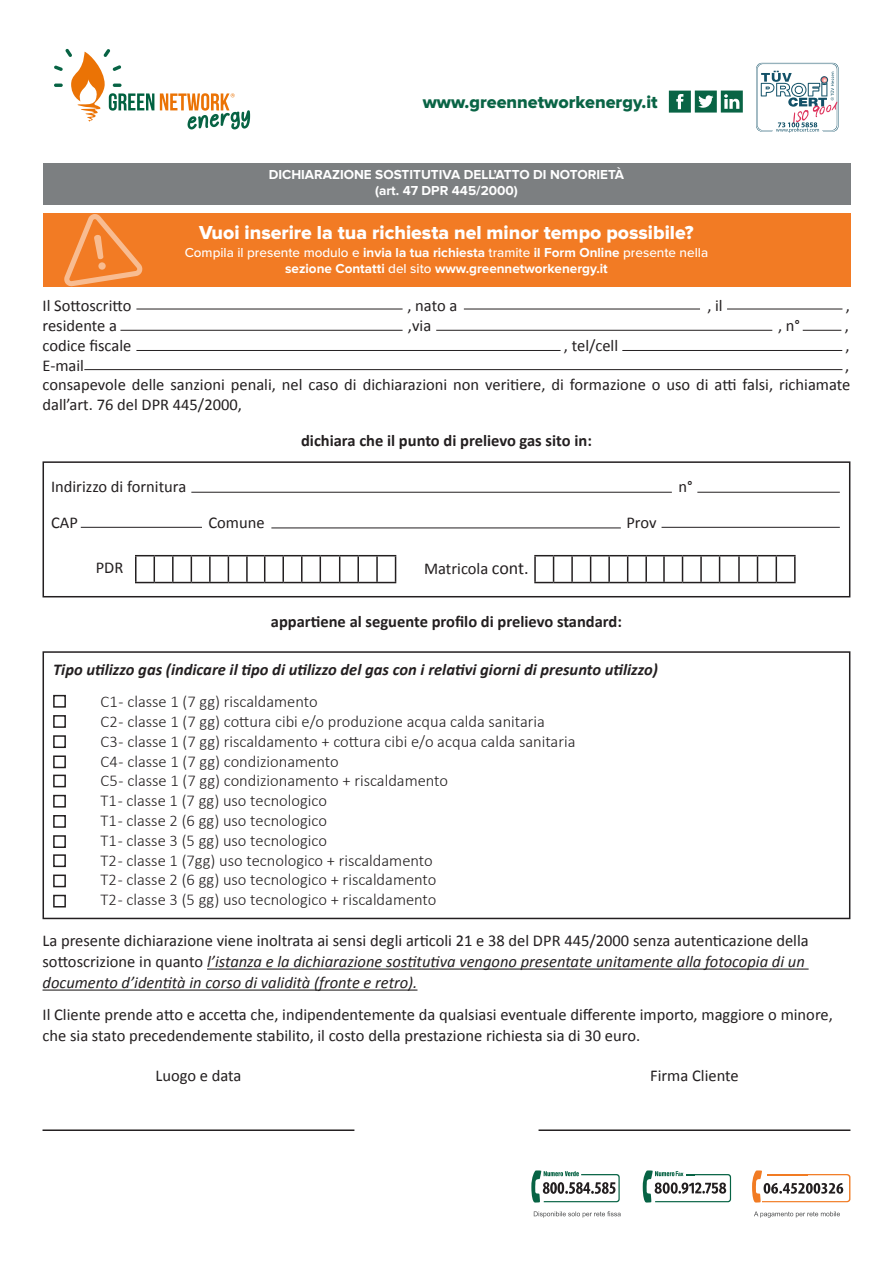
<style>
.page{position:relative;width:893px;height:1263px;background:#fff}
.page>*{position:absolute;margin:0;border:0;box-sizing:border-box;transform-origin:0 0}
.t1{font:19.5px "Proxima Nova Extrabld";color:#fff}
.t2{font:18px "Proxima Nova Extrabld";color:#096445}
.t3{font:16.5px/19.8px "Calibri";color:#231f20;text-align:justify}
.t4{font:300 16.5px/19.8px "Calibri";color:#231f20}
.t5{font:italic 16.5px/21px "Calibri";color:#231f20}
.t6{font:700 16.5px "Calibri";color:#231f20}
.t7{font:italic 700 16.5px "Calibri";color:#231f20}
.t8{font:700 13.5px/16.2px "Proxima Nova";color:#fff;text-align:center}
.s1{font-weight:500}
.s2{font-size:18px}
.s3{font-style:normal}
</style>
<div class="page">
<hr style="left:136px;top:309px;width:267px;height:1px;background:#231f20">
<hr style="left:120px;top:330px;width:283px;height:1px;background:#231f20">
<hr style="left:136px;top:350px;width:425px;height:1px;background:#231f20">
<hr style="left:84px;top:369px;width:758px;height:1px;background:#231f20">
<hr style="left:622px;top:350px;width:220px;height:1px;background:#231f20">
<hr style="left:436px;top:330px;width:336px;height:1px;background:#231f20">
<hr style="left:803px;top:330px;width:38px;height:1px;background:#231f20">
<hr style="left:464px;top:309px;width:236px;height:1px;background:#231f20">
<hr style="left:727px;top:309px;width:115px;height:1px;background:#231f20">
<div style="left:43px;top:461px;width:807px;height:136px;border:2px solid #231f20"></div>
<hr style="left:191px;top:492px;width:481px;height:1px;background:#231f20">
<hr style="left:697px;top:492px;width:143px;height:1px;background:#231f20">
<hr style="left:81px;top:527px;width:121px;height:1px;background:#231f20">
<hr style="left:271px;top:527px;width:350px;height:1px;background:#231f20">
<hr style="left:661px;top:527px;width:179px;height:1px;background:#231f20">
<svg style="left:135px;top:555px;width:261px;height:28px"></svg>
<svg style="left:534px;top:555px;width:262px;height:28px"></svg>
<div style="left:43px;top:651px;width:807px;height:268px;border:2px solid #231f20"></div>
<hr style="left:207px;top:968px;width:602px;height:1px;background:#231f20">
<hr style="left:43px;top:989px;width:374px;height:1px;background:#231f20">
<hr style="left:539px;top:1129px;width:311px;height:2px;background:#231f20">
<div style="left:53px;top:695px;width:13px;height:13px;border:2px solid #231f20"></div>
<div style="left:53px;top:715px;width:13px;height:13px;border:2px solid #231f20"></div>
<div style="left:53px;top:735px;width:13px;height:13px;border:2px solid #231f20"></div>
<div style="left:53px;top:755px;width:13px;height:13px;border:2px solid #231f20"></div>
<div style="left:53px;top:775px;width:13px;height:12px;border:2px solid #231f20"></div>
<div style="left:53px;top:795px;width:13px;height:12px;border:2px solid #231f20"></div>
<div style="left:53px;top:815px;width:13px;height:13px;border:2px solid #231f20"></div>
<div style="left:53px;top:835px;width:13px;height:13px;border:2px solid #231f20"></div>
<div style="left:53px;top:854px;width:13px;height:13px;border:2px solid #231f20"></div>
<div style="left:53px;top:874px;width:13px;height:13px;border:2px solid #231f20"></div>
<div style="left:53px;top:895px;width:13px;height:12px;border:2px solid #231f20"></div>
<div style="left:43px;top:163px;width:807px;height:41px;background:#7c7f81"></div>
<svg style="left:160px;top:93px;width:90px;height:36px"></svg>
<svg style="left:54px;top:49px;width:100px;height:73px"></svg>
<svg style="left:756px;top:63px;width:82px;height:70px"></svg>
<div style="left:43px;top:213px;width:807px;height:73px;background:#f27b24"></div>
<svg style="left:64px;top:214px;width:79px;height:73px"></svg>
<svg style="left:98px;top:262px;width:8px;height:8px"></svg>
<hr style="left:43px;top:1129px;width:311px;height:2px;background:#231f20">
<svg style="left:643px;top:1170px;width:88px;height:33px"></svg>
<svg style="left:752px;top:1170px;width:98px;height:33px"></svg>
<svg style="left:531px;top:1170px;width:89px;height:33px"></svg>
<svg style="left:534px;top:1211px;width:87px;height:6px"></svg>
<svg style="left:754px;top:1211px;width:86px;height:7px"></svg>
<svg style="left:669px;top:91px;width:74px;height:22px"></svg>
<p class="t2" style="left:423px;top:94px;width:236px">www.greennetworkenergy.it</p>
<p class="t8" style="left:269px;top:167px;width:357px">DICHIARAZIONE SOSTITUTIVA DELL’ATTO DI NOTORIETÀ (art. 47 DPR 445/2000)</p>
<p class="t1" style="left:199px;top:223px;width:496px">Vuoi inserire la tua richiesta nel minor tempo possibile?</p>
<p class="t8" style="left:185px;top:245px;width:525px"><span class="s1">Compila il presente modulo e</span> invia la tua richiesta <span class="s1">tramite</span> il Form Online <span class="s1">presente nella </span>sezione Contatti <span class="s1">del sito</span> www.greennetworkenergy.it</p>
<p class="t3" style="left:43px;top:296px;width:90px">Il Sottoscritto</p>
<p class="t3" style="left:407px;top:296px;width:52px">, nato a</p>
<p class="t3" style="left:707px;top:296px;width:17px">, il</p>
<p class="t3" style="left:846px;top:296px;width:6px">,</p>
<p class="t3" style="left:43px;top:316px;width:76px">residente a</p>
<p class="t3" style="left:408px;top:316px;width:25px">,via</p>
<p class="t3" style="left:778px;top:316px;width:24px">, n°</p>
<p class="t3" style="left:845px;top:316px;width:6px">,</p>
<p class="t3" style="left:43px;top:335px;width:90px">codice fiscale</p>
<p class="t3" style="left:564px;top:335px;width:56px">, tel/cell</p>
<p class="t3" style="left:846px;top:335px;width:6px">,</p>
<p class="t3" style="left:43px;top:355px;width:43px">E-mail</p>
<p class="t3" style="left:43px;top:355px;width:809px;text-indent:803px">, consapevole delle sanzioni penali, nel caso di dichiarazioni non veritiere, di formazione o uso di atti falsi, richiamate dall’art. 76 del DPR 445/2000,</p>
<p class="t6" style="left:301px;top:430px;width:292px">dichiara che il punto di prelievo gas sito in:</p>
<p class="t3" style="left:51px;top:476px;width:137px">Indirizzo di fornitura</p>
<p class="t3" style="left:678px;top:476px;width:16px">n°</p>
<p class="t3" style="left:51px;top:512px;width:28px">CAP</p>
<p class="t3" style="left:208px;top:512px;width:58px">Comune</p>
<p class="t3" style="left:626px;top:512px;width:32px">Prov</p>
<p class="t3" style="left:96px;top:558px;width:29px">PDR</p>
<p class="t3" style="left:424px;top:559px;width:106px">Matricola <span class="s2">cont.</span></p>
<p class="t6" style="left:271px;top:611px;width:353px">appartiene al seguente profilo di prelievo standard:</p>
<p class="t7" style="left:53px;top:659px;width:606px">Tipo utilizzo gas (indicare il tipo di utilizzo del gas con i relativi giorni di presunto utilizzo)</p>
<p class="t4" style="left:101px;top:692px;width:476px">C1 - classe 1 (7 gg) riscaldamento<br>C2 - classe 1 (7 gg) cottura cibi e/o produzione acqua calda sanitaria<br>C3 - classe 1 (7 gg) riscaldamento + cottura cibi e/o acqua calda sanitaria C4 - classe 1 (7 gg) condizionamento<br>C5 - classe 1 (7 gg) condizionamento + riscaldamento<br>T1 - classe 1 (7 gg) uso tecnologico<br>T1 - classe 2 (6 gg) uso tecnologico<br>T1 - classe 3 (5 gg) uso tecnologico<br>T2 - classe 1 (7gg) uso tecnologico + riscaldamento<br>T2 - classe 2 (6 gg) uso tecnologico + riscaldamento<br>T2 - classe 3 (5 gg) uso tecnologico + riscaldamento</p>
<p class="t5" style="left:43px;top:929px;width:768px"><span class="s3">La presente dichiarazione viene inoltrata ai sensi degli articoli 21 e 38 del DPR 445/2000 senza autenticazione della sottoscrizione in quanto</span> l’istanza e la dichiarazione sostitutiva vengono presentate unitamente alla fotocopia di un documento d’identità in corso di validità (fronte e retro).</p>
<p class="t3" style="left:43px;top:1004px;width:792px;line-height:21px">Il Cliente prende atto e accetta che, indipendentemente da qualsiasi eventuale differente importo, maggiore o minore, che sia stato precedendemente stabilito, il costo della prestazione richiesta sia di 30 euro.</p>
<p class="t3" style="left:650px;top:1065px;width:90px">Firma Cliente</p>
<p class="t3" style="left:155px;top:1065px;width:87px">Luogo e data</p>
</div>
